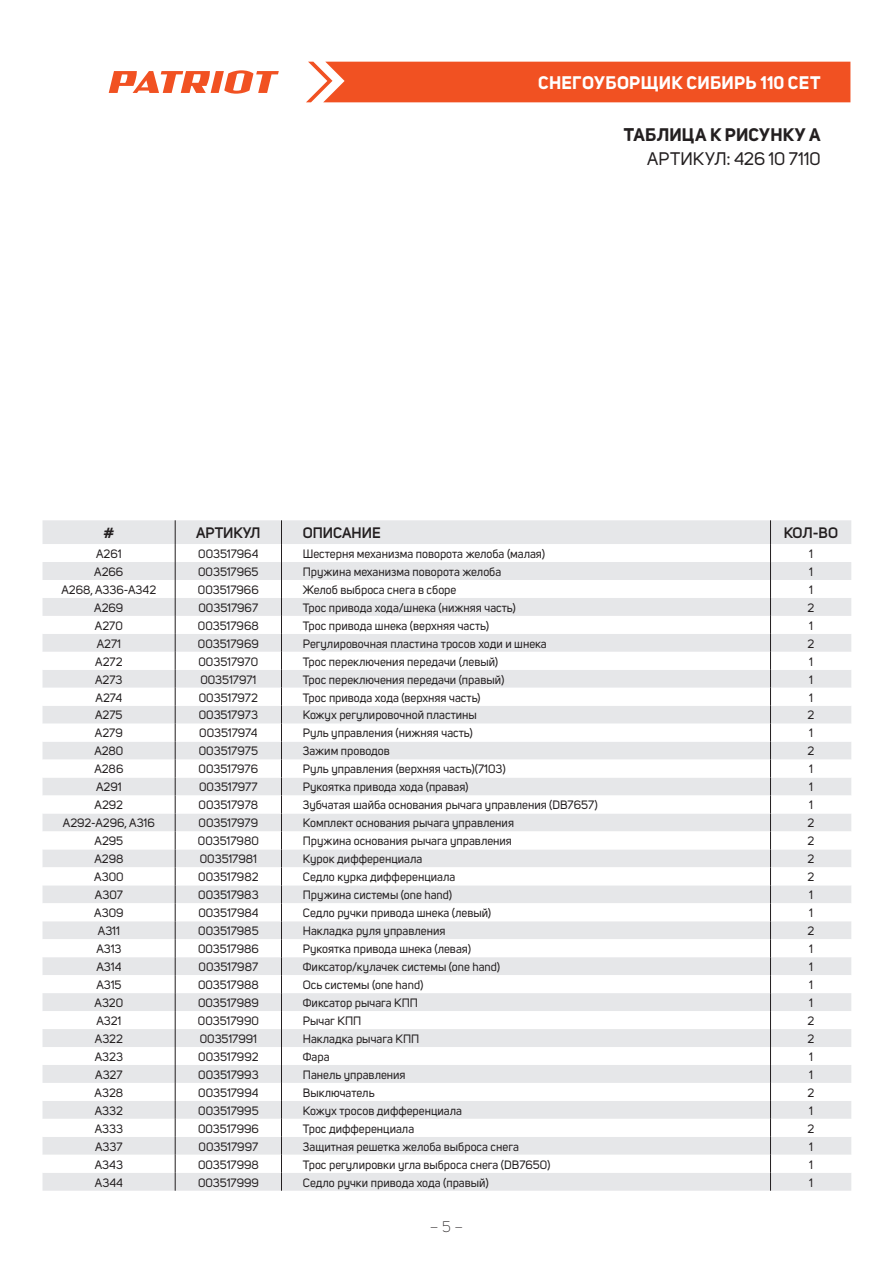
<style>
.page{position:relative;width:893px;height:1263px;background:#fff}
.page>*{position:absolute;margin:0;border:0;box-sizing:border-box;transform-origin:0 0}
.t1{font:700 18px "Uni Sans";letter-spacing:.02em;color:#fff}
.t2{font:18px "Uni Sans";color:#231f20}
.t3{font:700 18px "Uni Sans";letter-spacing:.02em;color:#231f20}
.t4{font:600 15px "Uni Sans";color:#231f20}
.t5{font:300 15px "Uni Sans";color:#231f20}
.t6{font:12px "Uni Sans";color:#231f20}
</style>
<div class="page">
<div style="left:306px;top:62px;width:544px;height:40px;background:#f15122"></div>
<svg style="left:109px;top:70px;width:170px;height:24px"></svg>
<div style="left:43px;top:520px;width:808px;height:671px;background:#e6e7e9"></div>
<svg style="left:43px;top:544px;width:808px;height:629px"></svg>
<svg style="left:175px;top:520px;width:1px;height:671px"></svg>
<svg style="left:281px;top:520px;width:1px;height:671px"></svg>
<svg style="left:770px;top:520px;width:1px;height:671px"></svg>
<h1 class="t1" style="left:538px;top:72px;width:284px">СНЕГОУБОРЩИК СИБИРЬ 110 CET</h1>
<h1 class="t3" style="left:624px;top:123px;width:198px">ТАБЛИЦА К РИСУНКУ A</h1>
<h1 class="t2" style="left:647px;top:148px;width:175px">АРТИКУЛ: 426 10 7110</h1>
<p class="t4" style="left:103px;top:524px;width:12px">#</p>
<p class="t4" style="left:196px;top:524px;width:66px">АРТИКУЛ</p>
<p class="t4" style="left:303px;top:524px;width:80px">ОПИСАНИЕ</p>
<p class="t4" style="left:784px;top:524px;width:56px">КОЛ-ВО</p>
<p class="t6" style="left:96px;top:547px;width:27px">A261</p>
<p class="t6" style="left:198px;top:547px;width:62px">003517964</p>
<p class="t6" style="left:303px;top:547px;width:244px">Шестерня механизма поворота желоба (малая)</p>
<p class="t6" style="left:809px;top:547px;width:5px">1</p>
<p class="t6" style="left:94px;top:565px;width:31px">A266</p>
<p class="t6" style="left:198px;top:565px;width:62px">003517965</p>
<p class="t6" style="left:303px;top:565px;width:200px">Пружина механизма поворота желоба</p>
<p class="t6" style="left:809px;top:565px;width:5px">1</p>
<p class="t6" style="left:61px;top:583px;width:96px">A268, A336-A342</p>
<p class="t6" style="left:198px;top:583px;width:62px">003517966</p>
<p class="t6" style="left:303px;top:583px;width:155px">Желоб выброса снега в сборе</p>
<p class="t6" style="left:809px;top:583px;width:5px">1</p>
<p class="t6" style="left:94px;top:600px;width:31px">A269</p>
<p class="t6" style="left:199px;top:600px;width:61px">003517967</p>
<p class="t6" style="left:303px;top:600px;width:215px">Трос привода хода/шнека (нижняя часть)</p>
<p class="t6" style="left:807px;top:600px;width:8px">2</p>
<p class="t6" style="left:95px;top:618px;width:29px">A270</p>
<p class="t6" style="left:198px;top:618px;width:62px">003517968</p>
<p class="t6" style="left:303px;top:618px;width:188px">Трос привода шнека (верхняя часть)</p>
<p class="t6" style="left:809px;top:618px;width:5px">1</p>
<p class="t6" style="left:97px;top:636px;width:26px">A271</p>
<p class="t6" style="left:198px;top:636px;width:62px">003517969</p>
<p class="t6" style="left:303px;top:636px;width:246px">Регулировочная пластина тросов ходи и шнека</p>
<p class="t6" style="left:807px;top:636px;width:8px">2</p>
<p class="t6" style="left:95px;top:654px;width:29px">A272</p>
<p class="t6" style="left:199px;top:654px;width:61px">003517970</p>
<p class="t6" style="left:303px;top:654px;width:197px">Трос переключения передачи (левый)</p>
<p class="t6" style="left:809px;top:654px;width:5px">1</p>
<p class="t6" style="left:95px;top:672px;width:29px">A273</p>
<p class="t6" style="left:200px;top:672px;width:58px">003517971</p>
<p class="t6" style="left:303px;top:672px;width:203px">Трос переключения передачи (правый)</p>
<p class="t6" style="left:809px;top:672px;width:5px">1</p>
<p class="t6" style="left:96px;top:690px;width:28px">A274</p>
<p class="t6" style="left:199px;top:690px;width:61px">003517972</p>
<p class="t6" style="left:303px;top:690px;width:179px">Трос привода хода (верхняя часть)</p>
<p class="t6" style="left:809px;top:690px;width:5px">1</p>
<p class="t6" style="left:95px;top:708px;width:29px">A275</p>
<p class="t6" style="left:199px;top:708px;width:61px">003517973</p>
<p class="t6" style="left:303px;top:708px;width:176px">Кожух регулировочной пластины</p>
<p class="t6" style="left:807px;top:708px;width:8px">2</p>
<p class="t6" style="left:95px;top:726px;width:29px">A279</p>
<p class="t6" style="left:199px;top:726px;width:60px">003517974</p>
<p class="t6" style="left:303px;top:726px;width:172px">Руль управления (нижняя часть)</p>
<p class="t6" style="left:809px;top:726px;width:5px">1</p>
<p class="t6" style="left:94px;top:744px;width:31px">A280</p>
<p class="t6" style="left:199px;top:744px;width:61px">003517975</p>
<p class="t6" style="left:303px;top:744px;width:89px">Зажим проводов</p>
<p class="t6" style="left:807px;top:744px;width:8px">2</p>
<p class="t6" style="left:94px;top:762px;width:31px">A286</p>
<p class="t6" style="left:199px;top:762px;width:61px">003517976</p>
<p class="t6" style="left:303px;top:762px;width:204px">Руль управления (верхняя часть)(7103)</p>
<p class="t6" style="left:809px;top:762px;width:5px">1</p>
<p class="t6" style="left:96px;top:780px;width:27px">A291</p>
<p class="t6" style="left:199px;top:780px;width:60px">003517977</p>
<p class="t6" style="left:303px;top:780px;width:167px">Рукоятка привода хода (правая)</p>
<p class="t6" style="left:809px;top:780px;width:5px">1</p>
<p class="t6" style="left:95px;top:798px;width:30px">A292</p>
<p class="t6" style="left:199px;top:798px;width:61px">003517978</p>
<p class="t6" style="left:303px;top:798px;width:296px">Зубчатая шайба основания рычага управления (DB7657)</p>
<p class="t6" style="left:809px;top:798px;width:5px">1</p>
<p class="t6" style="left:63px;top:816px;width:93px">A292-A296, A316</p>
<p class="t6" style="left:199px;top:816px;width:61px">003517979</p>
<p class="t6" style="left:303px;top:816px;width:213px">Комплект основания рычага управления</p>
<p class="t6" style="left:807px;top:816px;width:8px">2</p>
<p class="t6" style="left:95px;top:834px;width:30px">A295</p>
<p class="t6" style="left:198px;top:834px;width:62px">003517980</p>
<p class="t6" style="left:303px;top:834px;width:211px">Пружина основания рычага управления</p>
<p class="t6" style="left:807px;top:834px;width:8px">2</p>
<p class="t6" style="left:94px;top:852px;width:31px">A298</p>
<p class="t6" style="left:200px;top:852px;width:59px">003517981</p>
<p class="t6" style="left:303px;top:852px;width:121px">Курок дифференциала</p>
<p class="t6" style="left:808px;top:852px;width:8px">2</p>
<p class="t6" style="left:94px;top:870px;width:31px">A300</p>
<p class="t6" style="left:198px;top:870px;width:62px">003517982</p>
<p class="t6" style="left:303px;top:870px;width:154px">Седло курка дифференциала</p>
<p class="t6" style="left:808px;top:870px;width:8px">2</p>
<p class="t6" style="left:95px;top:888px;width:30px">A307</p>
<p class="t6" style="left:198px;top:888px;width:62px">003517983</p>
<p class="t6" style="left:303px;top:888px;width:151px">Пружина системы (one hand)</p>
<p class="t6" style="left:809px;top:888px;width:5px">1</p>
<p class="t6" style="left:94px;top:906px;width:31px">A309</p>
<p class="t6" style="left:198px;top:906px;width:62px">003517984</p>
<p class="t6" style="left:303px;top:906px;width:190px">Седло ручки привода шнека (левый)</p>
<p class="t6" style="left:809px;top:906px;width:5px">1</p>
<p class="t6" style="left:98px;top:924px;width:24px">A311</p>
<p class="t6" style="left:198px;top:924px;width:62px">003517985</p>
<p class="t6" style="left:303px;top:924px;width:144px">Накладка руля управления</p>
<p class="t6" style="left:808px;top:924px;width:8px">2</p>
<p class="t6" style="left:96px;top:942px;width:27px">A313</p>
<p class="t6" style="left:198px;top:942px;width:62px">003517986</p>
<p class="t6" style="left:303px;top:942px;width:170px">Рукоятка привода шнека (левая)</p>
<p class="t6" style="left:809px;top:942px;width:5px">1</p>
<p class="t6" style="left:96px;top:960px;width:27px">A314</p>
<p class="t6" style="left:199px;top:960px;width:61px">003517987</p>
<p class="t6" style="left:303px;top:960px;width:199px">Фиксатор/кулачек системы (one hand)</p>
<p class="t6" style="left:809px;top:960px;width:5px">1</p>
<p class="t6" style="left:96px;top:978px;width:27px">A315</p>
<p class="t6" style="left:198px;top:978px;width:62px">003517988</p>
<p class="t6" style="left:303px;top:978px;width:122px">Ось системы (one hand)</p>
<p class="t6" style="left:809px;top:978px;width:5px">1</p>
<p class="t6" style="left:95px;top:996px;width:30px">A320</p>
<p class="t6" style="left:198px;top:996px;width:62px">003517989</p>
<p class="t6" style="left:303px;top:996px;width:117px">Фиксатор рычага КПП</p>
<p class="t6" style="left:809px;top:996px;width:5px">1</p>
<p class="t6" style="left:96px;top:1014px;width:27px">A321</p>
<p class="t6" style="left:198px;top:1014px;width:62px">003517990</p>
<p class="t6" style="left:303px;top:1014px;width:60px">Рычаг КПП</p>
<p class="t6" style="left:808px;top:1014px;width:8px">2</p>
<p class="t6" style="left:95px;top:1032px;width:30px">A322</p>
<p class="t6" style="left:200px;top:1032px;width:59px">003517991</p>
<p class="t6" style="left:303px;top:1032px;width:118px">Накладка рычага КПП</p>
<p class="t6" style="left:808px;top:1032px;width:8px">2</p>
<p class="t6" style="left:95px;top:1050px;width:30px">A323</p>
<p class="t6" style="left:198px;top:1050px;width:62px">003517992</p>
<p class="t6" style="left:303px;top:1050px;width:28px">Фара</p>
<p class="t6" style="left:809px;top:1050px;width:5px">1</p>
<p class="t6" style="left:95px;top:1068px;width:29px">A327</p>
<p class="t6" style="left:198px;top:1068px;width:62px">003517993</p>
<p class="t6" style="left:303px;top:1068px;width:104px">Панель управления</p>
<p class="t6" style="left:809px;top:1068px;width:5px">1</p>
<p class="t6" style="left:95px;top:1086px;width:30px">A328</p>
<p class="t6" style="left:198px;top:1086px;width:62px">003517994</p>
<p class="t6" style="left:303px;top:1086px;width:73px">Выключатель</p>
<p class="t6" style="left:808px;top:1086px;width:8px">2</p>
<p class="t6" style="left:95px;top:1103px;width:30px">A332</p>
<p class="t6" style="left:198px;top:1103px;width:62px">003517995</p>
<p class="t6" style="left:303px;top:1103px;width:161px">Кожух тросов дифференциала</p>
<p class="t6" style="left:809px;top:1103px;width:5px">1</p>
<p class="t6" style="left:95px;top:1121px;width:30px">A333</p>
<p class="t6" style="left:198px;top:1121px;width:62px">003517996</p>
<p class="t6" style="left:303px;top:1121px;width:113px">Трос дифференциала</p>
<p class="t6" style="left:808px;top:1121px;width:8px">2</p>
<p class="t6" style="left:95px;top:1139px;width:29px">A337</p>
<p class="t6" style="left:199px;top:1139px;width:61px">003517997</p>
<p class="t6" style="left:303px;top:1139px;width:218px">Защитная решетка желоба выброса снега</p>
<p class="t6" style="left:809px;top:1139px;width:5px">1</p>
<p class="t6" style="left:95px;top:1157px;width:30px">A343</p>
<p class="t6" style="left:198px;top:1157px;width:62px">003517998</p>
<p class="t6" style="left:303px;top:1157px;width:249px">Трос регулировки угла выброса снега (DB7650)</p>
<p class="t6" style="left:809px;top:1157px;width:5px">1</p>
<p class="t6" style="left:95px;top:1175px;width:29px">A344</p>
<p class="t6" style="left:198px;top:1175px;width:62px">003517999</p>
<p class="t6" style="left:303px;top:1175px;width:187px">Седло ручки привода хода (правый)</p>
<p class="t6" style="left:809px;top:1175px;width:5px">1</p>
<p class="t5" style="left:430px;top:1218px;width:35px">–5 –</p>
</div>
